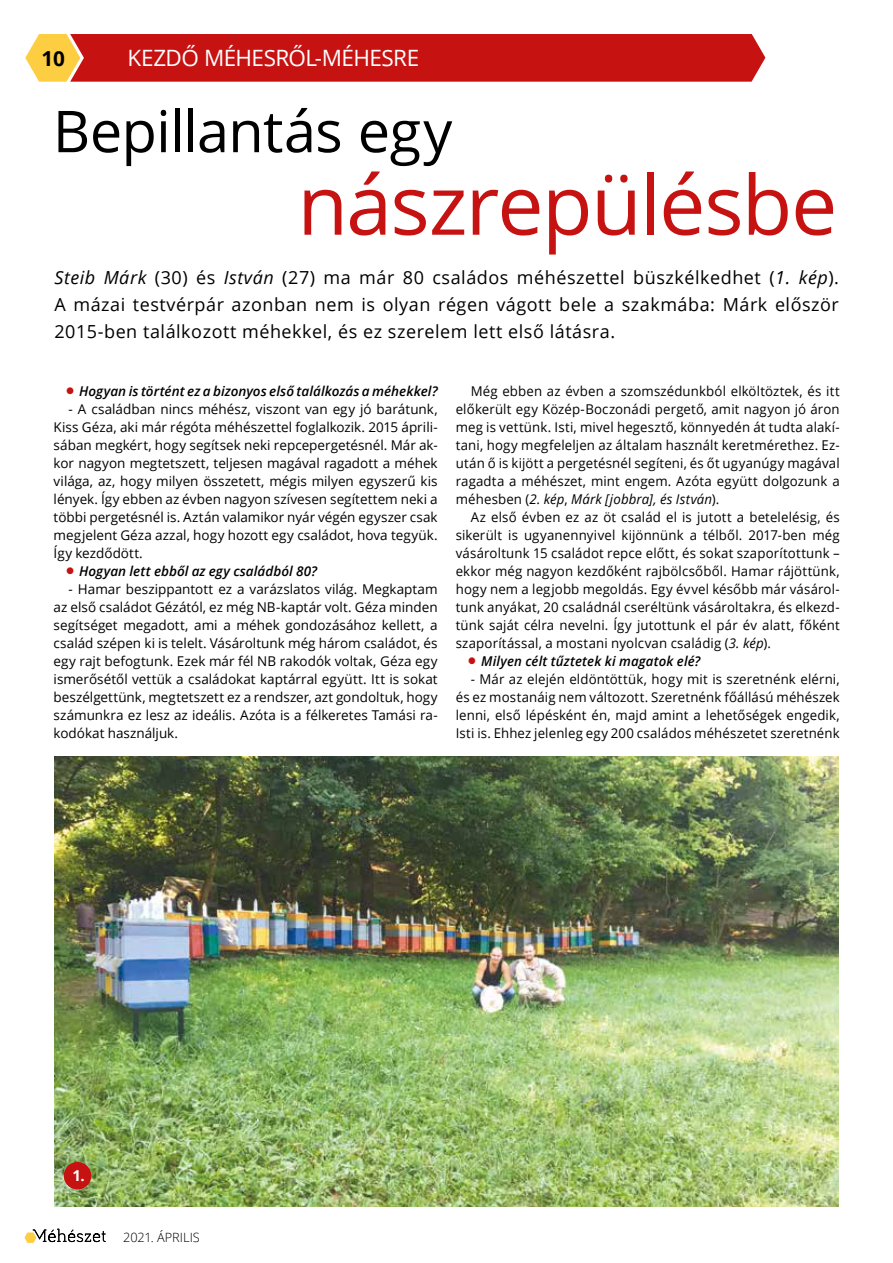
<style>
.page{position:relative;width:893px;height:1263px;background:#fff}
.page>*{position:absolute;margin:0;border:0;box-sizing:border-box;transform-origin:0 0}
.t1{font:82.5px "Open Sans";letter-spacing:-.02em;color:#c71212}
.t2{font:57.75px "Open Sans";letter-spacing:-.015em;color:#000}
.t3{font:22.5px "Open Sans";letter-spacing:-.025em;color:#fff}
.t4{font:700 20.7px "Open Sans";color:#000}
.t5{font:18px/27px "Open Sans";letter-spacing:.03em;color:#000;text-align:justify}
.t6{font:700 15px "Open Sans";color:#fff}
.t7{font:13.5px/18px "Open Sans";letter-spacing:.01em;color:#000;text-align:justify}
.t8{font:italic 600 13.5px "Open Sans";letter-spacing:.005em;color:#000}
.t9{font:300 12.75px "Open Sans";letter-spacing:-.005em;color:#000}
.s1{font-style:italic}
.s2{font-family:"Futura TEE";font-weight:700;font-style:normal;font-size:24px;color:#c71212}
</style>
<div class="page">
<svg style="left:25px;top:34px;width:740px;height:48px;background:#cb231b"></svg>
<svg style="left:24px;top:1229px;width:82px;height:14px"></svg>
<img style="left:54px;top:756px;width:785px;height:450px">
<div style="left:64px;top:1162px;width:27px;height:27px;background:#c71212;border-radius:50%"></div>
<h3 class="t4" style="left:41px;top:44px;width:25px">10</h3>
<h3 class="t3" style="left:128px;top:43px;width:293px">KEZDŐ MÉHESRŐL-MÉHESRE</h3>
<h2 class="t2" style="left:53px;top:92px;width:401px">Bepillantás egy</h2>
<h1 class="t1" style="left:297px;top:148px;width:541px">nászrepülésbe</h1>
<h3 class="t5" style="left:54px;top:263px;width:786px"><span class="s1">Steib Márk</span> (30) és <span class="s1">István</span> (27) ma már 80 családos méhészettel büszkélkedhet (<span class="s1">1. kép</span>).<br>A mázai testvérpár azonban nem is olyan régen vágott bele a szakmába: Márk először 2015-ben találkozott méhekkel, és ez szerelem lett első látásra.</h3>
<p class="t8" style="left:62px;top:382px;width:377px"><span class="s2">•</span>Hogyan is történt ez a bizonyos első találkozás a méhekkel?</p>
<p class="t7" style="left:54px;top:400px;width:386px;text-indent:15px">- A családban nincs méhész, viszont van egy jó barátunk, Kiss Géza, aki már régóta méhészettel foglalkozik. 2015 áprili&shy;sában megkért, hogy segítsek neki repcepergetésnél. Már ak&shy;kor nagyon megtetszett, teljesen magával ragadott a méhek világa, az, hogy milyen összetett, mégis milyen egyszerű kis lények. Így ebben az évben nagyon szívesen segítettem neki a többi pergetésnél is. Aztán valamikor nyár végén egyszer csak megjelent Géza azzal, hogy hozott egy családot, hova tegyük.<br>Így kezdődött.</p>
<p class="t8" style="left:62px;top:562px;width:256px"><span class="s2">•</span>Hogyan lett ebből az egy családból 80?</p>
<p class="t7" style="left:54px;top:580px;width:386px;text-indent:15px">- Hamar beszippantott ez a varázslatos világ. Megkaptam az első családot Gézától, ez még NB-kaptár volt. Géza minden segítséget megadott, ami a méhek gondozásához kellett, a család szépen ki is telelt. Vásároltunk még három családot, és egy rajt befogtunk. Ezek már fél NB rakodók voltak, Géza egy ismerősétől vettük a családokat kaptárral együtt. Itt is sokat beszélgettünk, megtetszett ez a rendszer, azt gondoltuk, hogy számunkra ez lesz az ideális. Azóta is a félkeretes Tamási ra&shy;kodókat használjuk.</p>
<p class="t7" style="left:456px;top:382px;width:385px;text-indent:15px">Még ebben az évben a szomszédunkból elköltöztek, és itt előkerült egy Közép-Boczonádi pergető, amit nagyon jó áron meg is vettünk. Isti, mivel hegesztő, könnyedén át tudta alakí&shy;tani, hogy megfeleljen az általam használt keretmérethez. Ez&shy;után ő is kijött a pergetésnél segíteni, és őt ugyanúgy magával ragadta a méhészet, mint engem. Azóta együtt dolgozunk a méhesben (<span class="s1">2. kép</span>, <span class="s1">Márk [jobbra], és István</span>).</p>
<p class="t7" style="left:456px;top:508px;width:385px;text-indent:15px">Az első évben ez az öt család el is jutott a betelelésig, és sikerült is ugyanennyivel kijönnünk a télből. 2017-ben még vásároltunk 15 családot repce előtt, és sokat szaporítottunk – ekkor még nagyon kezdőként rajbölcsőből. Hamar rájöttünk, hogy nem a legjobb megoldás. Egy évvel később már vásárol&shy;tunk anyákat, 20 családnál cseréltünk vásároltakra, és elkezd&shy;tünk saját célra nevelni. Így jutottunk el pár év alatt, főként szaporítással, a mostani nyolcvan családig (<span class="s1">3. kép</span>).</p>
<p class="t8" style="left:464px;top:652px;width:238px"><span class="s2">•</span>Milyen célt tűztetek ki magatok elé?</p>
<p class="t7" style="left:456px;top:670px;width:385px;text-indent:15px">- Már az elején eldöntöttük, hogy mit is szeretnénk elérni, és ez mostanáig nem változott. Szeretnénk főállású méhészek lenni, első lépésként én, majd amint a lehetőségek engedik, Isti is. Ehhez jelenleg egy 200 családos méhészetet szeretnénk</p>
<p class="t6" style="left:72px;top:1164px;width:14px">1.</p>
<p class="t9" style="left:123px;top:1228px;width:78px">2021. ÁPRILIS</p>
</div>
